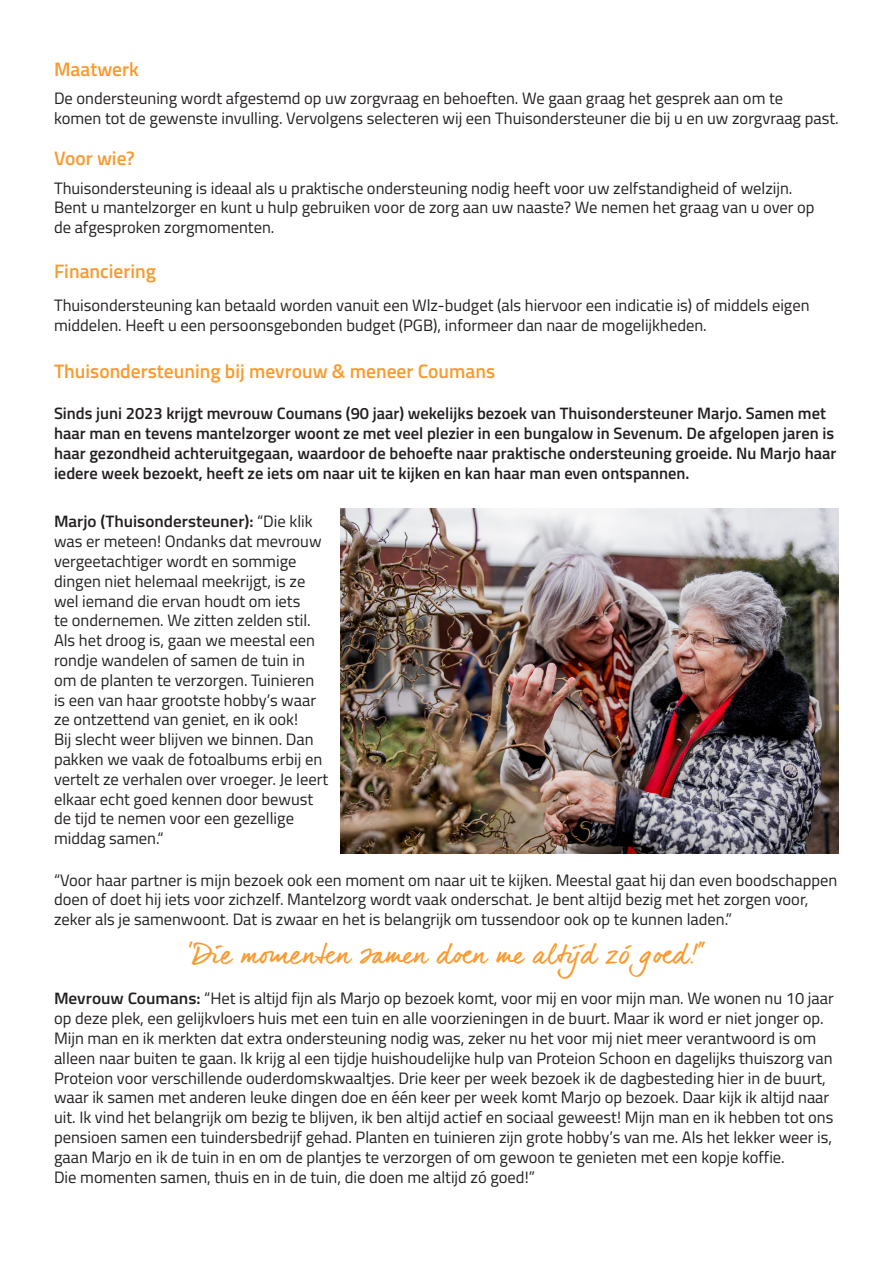
<style>
.page{position:relative;width:893px;height:1263px;background:#fff}
.page>*{position:absolute;margin:0;border:0;box-sizing:border-box;transform-origin:0 0}
.t1{font:27px "dear Joe 6";color:#f89b31}
.t2{font:600 19.5px "Titillium Web";color:#f89b2f}
.t3{font:16.5px/19.8px "Titillium Web";color:#231f20}
.t4{font:600 16.5px/19.8px "Titillium Web";color:#231f20}
.s1{font-weight:600}
</style>
<div class="page">
<img style="left:340px;top:509px;width:499px;height:345px">
<p class="t2" style="left:54px;top:55px;width:86px">Maatwerk</p>
<p class="t3" style="left:54px;top:87px;width:731px">De ondersteuning wordt afgestemd op uw zorgvraag en behoeften. We gaan graag het gesprek aan om te</p>
<p class="t3" style="left:54px;top:107px;width:786px">komen tot de gewenste invulling. Vervolgens selecteren wij een Thuisondersteuner die bij u en uw zorgvraag past.</p>
<p class="t2" style="left:54px;top:143px;width:82px">Voor wie?</p>
<p class="t3" style="left:54px;top:177px;width:740px">Thuisondersteuning is ideaal als u praktische ondersteuning nodig heeft voor uw zelfstandigheid of welzijn.</p>
<p class="t3" style="left:54px;top:197px;width:762px">Bent u mantelzorger en kunt u hulp gebruiken voor de zorg aan uw naaste? We nemen het graag van u over op</p>
<p class="t3" style="left:54px;top:217px;width:222px">de afgesproken zorgmomenten.</p>
<p class="t2" style="left:54px;top:257px;width:104px">Financiering</p>
<p class="t3" style="left:54px;top:294px;width:757px">Thuisondersteuning kan betaald worden vanuit een Wlz-budget (als hiervoor een indicatie is) of middels eigen middelen. Heeft u een persoonsgebonden budget (PGB), informeer dan naar de mogelijkheden.</p>
<p class="t2" style="left:54px;top:357px;width:443px">Thuisondersteuning bij mevrouw &amp; meneer Coumans</p>
<p class="t4" style="left:54px;top:403px;width:784px">Sinds juni 2023 krijgt mevrouw Coumans (90 jaar) wekelijks bezoek van Thuisondersteuner Marjo. Samen met haar man en tevens mantelzorger woont ze met veel plezier in een bungalow in Sevenum. De afgelopen jaren is haar gezondheid achteruitgegaan, waardoor de behoefte naar praktische ondersteuning groeide. Nu Marjo haar iedere week bezoekt, heeft ze iets om naar uit te kijken en kan haar man even ontspannen.</p>
<p class="t3" style="left:54px;top:511px;width:276px"><span class="s1">Marjo (Thuisondersteuner):</span> “Die klik was er meteen! Ondanks dat mevrouw vergeetachtiger wordt en sommige dingen niet helemaal meekrijgt, is ze wel iemand die ervan houdt om iets<br>te ondernemen. We zitten zelden stil.<br>Als het droog is, gaan we meestal een rondje wandelen of samen de tuin in om de planten te verzorgen. Tuinieren is een van haar grootste hobby’s waar ze ontzettend van geniet, en ik ook!<br>Bij slecht weer blijven we binnen. Dan pakken we vaak de fotoalbums erbij en vertelt ze verhalen over vroeger. Je leert elkaar echt goed kennen door bewust de tijd te nemen voor een gezellige middag samen.“</p>
<p class="t3" style="left:54px;top:869px;width:785px">“Voor haar partner is mijn bezoek ook een moment om naar uit te kijken. Meestal gaat hij dan even boodschappen doen of doet hij iets voor zichzelf. Mantelzorg wordt vaak onderschat. Je bent altijd bezig met het zorgen voor, zeker als je samenwoont. Dat is zwaar en het is belangrijk om tussendoor ook op te kunnen laden.”</p>
<p class="t1" style="left:188px;top:938px;width:518px">‘Die momenten samen doen me altijd zó goed!”</p>
<p class="t3" style="left:54px;top:988px;width:781px"><span class="s1">Mevrouw Coumans:</span> “Het is altijd fijn als Marjo op bezoek komt, voor mij en voor mijn man. We wonen nu 10 jaar op deze plek, een gelijkvloers huis met een tuin en alle voorzieningen in de buurt. Maar ik word er niet jonger op.<br>Mijn man en ik merkten dat extra ondersteuning nodig was, zeker nu het voor mij niet meer verantwoord is om alleen naar buiten te gaan. Ik krijg al een tijdje huishoudelijke hulp van Proteion Schoon en dagelijks thuiszorg van Proteion voor verschillende ouderdomskwaaltjes. Drie keer per week bezoek ik de dagbesteding hier in de buurt, waar ik samen met anderen leuke dingen doe en één keer per week komt Marjo op bezoek. Daar kijk ik altijd naar uit. Ik vind het belangrijk om bezig te blijven, ik ben altijd actief en sociaal geweest! Mijn man en ik hebben tot ons pensioen samen een tuindersbedrijf gehad. Planten en tuinieren zijn grote hobby’s van me. Als het lekker weer is, gaan Marjo en ik de tuin in en om de plantjes te verzorgen of om gewoon te genieten met een kopje koffie.</p>
<p class="t3" style="left:54px;top:1166px;width:482px">Die momenten samen, thuis en in de tuin, die doen me altijd zó goed!”</p>
</div>
